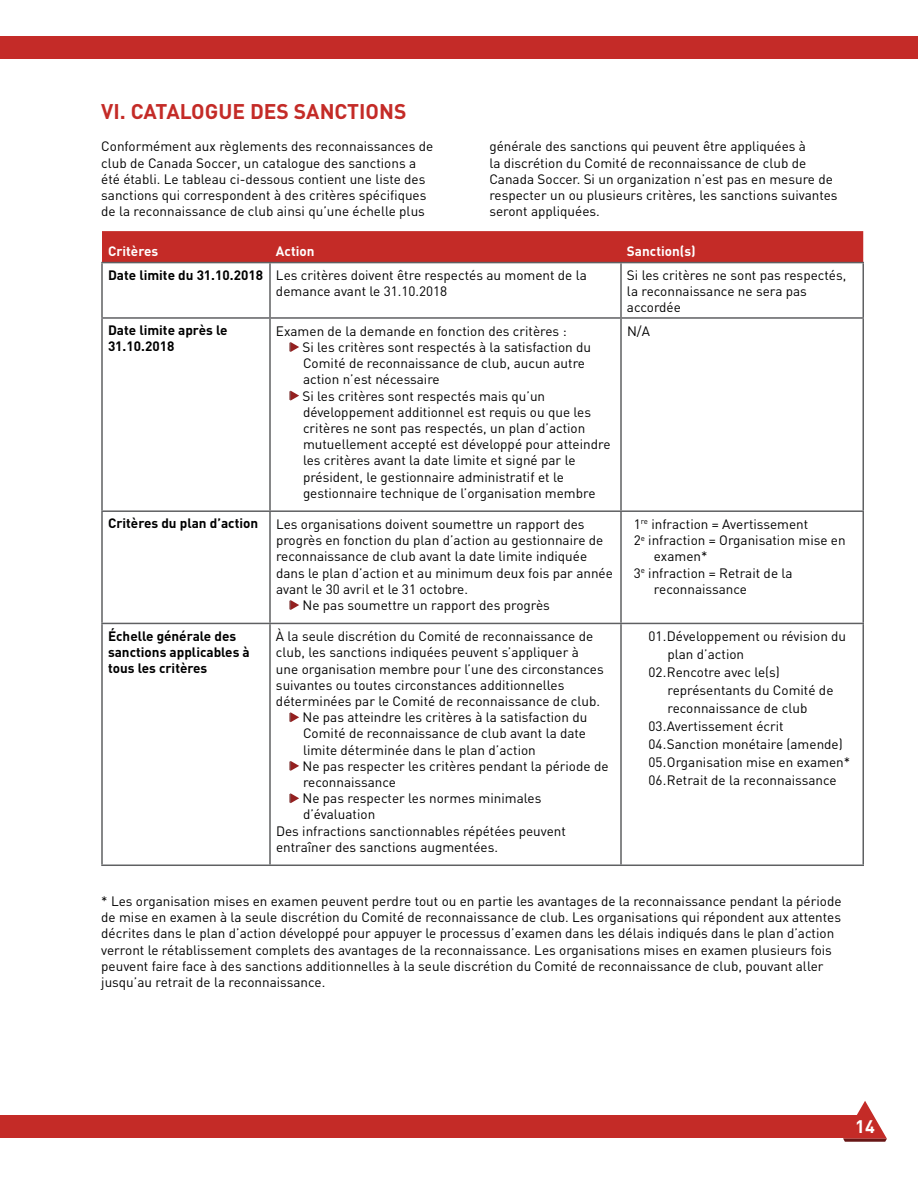
<style>
.page{position:relative;width:918px;height:1188px;background:#fff}
.page>*{position:absolute;margin:0;border:0;box-sizing:border-box;transform-origin:0 0}
.t1{font:700 21px "DIN";color:#c42b27}
.t2{font:700 18px "DIN";color:#fff}
.t3{font:13.5px/16.2px "DIN";color:#000}
.t4{font:700 13.5px/16.2px "DIN";color:#000}
.t5{font:700 13.5px "DIN";color:#fff}
.s1{font-weight:700}
</style>
<div class="page">
<div style="left:0;top:1115px;width:864px;height:22px;background:#c42b27"></div>
<svg style="left:843px;top:1101px;width:44px;height:41px"></svg>
<div style="left:0;top:37px;width:918px;height:22px;background:#c42b28"></div>
<div style="left:102px;top:231px;width:761px;height:31px;background:#c42b27"></div>
<hr style="left:101px;top:262px;width:169px;height:1px;background:#5f6062">
<hr style="left:101px;top:263px;width:2px;height:54px;background:#5f6062">
<hr style="left:270px;top:262px;width:351px;height:1px;background:#5f6062">
<hr style="left:269px;top:263px;width:2px;height:54px;background:#5f6062">
<hr style="left:621px;top:262px;width:243px;height:1px;background:#5f6062">
<hr style="left:620px;top:263px;width:2px;height:54px;background:#5f6062">
<hr style="left:862px;top:263px;width:2px;height:54px;background:#5f6062">
<hr style="left:101px;top:317px;width:169px;height:2px;background:#5f6062">
<hr style="left:101px;top:319px;width:2px;height:191px;background:#5f6062">
<hr style="left:270px;top:317px;width:351px;height:2px;background:#5f6062">
<hr style="left:269px;top:319px;width:2px;height:191px;background:#5f6062">
<hr style="left:621px;top:317px;width:243px;height:2px;background:#5f6062">
<hr style="left:620px;top:319px;width:2px;height:191px;background:#5f6062">
<hr style="left:862px;top:319px;width:2px;height:191px;background:#5f6062">
<hr style="left:101px;top:510px;width:169px;height:2px;background:#5f6062">
<hr style="left:101px;top:512px;width:2px;height:111px;background:#5f6062">
<hr style="left:270px;top:510px;width:351px;height:2px;background:#5f6062">
<hr style="left:269px;top:512px;width:2px;height:111px;background:#5f6062">
<hr style="left:621px;top:510px;width:243px;height:2px;background:#5f6062">
<hr style="left:620px;top:512px;width:2px;height:111px;background:#5f6062">
<hr style="left:862px;top:512px;width:2px;height:111px;background:#5f6062">
<hr style="left:101px;top:623px;width:169px;height:1px;background:#5f6062">
<hr style="left:101px;top:624px;width:2px;height:241px;background:#5f6062">
<hr style="left:270px;top:623px;width:351px;height:1px;background:#5f6062">
<hr style="left:269px;top:624px;width:2px;height:241px;background:#5f6062">
<hr style="left:621px;top:623px;width:243px;height:1px;background:#5f6062">
<hr style="left:620px;top:624px;width:2px;height:241px;background:#5f6062">
<hr style="left:862px;top:624px;width:2px;height:241px;background:#5f6062">
<hr style="left:101px;top:865px;width:169px;height:1px;background:#5f6062">
<hr style="left:270px;top:865px;width:351px;height:1px;background:#5f6062">
<hr style="left:621px;top:865px;width:243px;height:1px;background:#5f6062">
<svg style="left:289px;top:342px;width:10px;height:10px"></svg>
<svg style="left:289px;top:391px;width:10px;height:10px"></svg>
<svg style="left:289px;top:600px;width:10px;height:10px"></svg>
<svg style="left:289px;top:712px;width:10px;height:10px"></svg>
<svg style="left:289px;top:761px;width:10px;height:10px"></svg>
<svg style="left:289px;top:793px;width:10px;height:10px"></svg>
<h1 class="t1" style="left:101px;top:97px;width:307px">VI. CATALOGUE DES SANCTIONS</h1>
<p class="t3" style="left:101px;top:138px;width:334px">Conformément aux règlements des reconnaissances de club de Canada Soccer, un catalogue des sanctions a été établi. Le tableau ci-dessous contient une liste des sanctions qui correspondent à des critères spécifiques de la reconnaissance de club ainsi qu’une échelle plus</p>
<p class="t3" style="left:489px;top:138px;width:350px">générale des sanctions qui peuvent être appliquées à<br>la discrétion du Comité de reconnaissance de club de Canada Soccer. Si un organization n’est pas en mesure de respecter un ou plusieurs critères, les sanctions suivantes seront appliquées.</p>
<p class="t5" style="left:108px;top:242px;width:52px">Critères</p>
<p class="t5" style="left:276px;top:242px;width:40px">Action</p>
<p class="t5" style="left:627px;top:242px;width:70px">Sanction(s)</p>
<p class="t3" style="left:276px;top:266px;width:312px;text-indent:-168px"><span class="s1">Date limite du 31.10.2018</span> Les critères doivent être respectés au moment de la demance avant le 31.10.2018</p>
<p class="t3" style="left:627px;top:266px;width:221px">Si les critères ne sont pas respectés, la reconnaissance ne sera pas accordée</p>
<p class="t4" style="left:108px;top:322px;width:121px">Date limite après le<br>31.10.2018</p>
<p class="t3" style="left:303px;top:322px;width:309px;text-indent:-27px">Examen de la demande en fonction des critères :<br>Si les critères sont respectés à la satisfaction du Comité de reconnaissance de club, aucun autre action n’est nécessaire<br>Si les critères sont respectés mais qu’un développement additionnel est requis ou que les critères ne sont pas respectés, un plan d’action mutuellement accepté est développé pour atteindre les critères avant la date limite et signé par le président, le gestionnaire administratif et le gestionnaire technique de l’organisation membre</p>
<p class="t3" style="left:627px;top:322px;width:24px">N/A</p>
<p class="t4" style="left:108px;top:515px;width:152px">Critères du plan d’action</p>
<p class="t3" style="left:276px;top:516px;width:310px">Les organisations doivent soumettre un rapport des</p>
<p class="t3" style="left:276px;top:532px;width:329px">progrès en fonction du plan d’action au gestionnaire de</p>
<p class="t3" style="left:276px;top:548px;width:313px">reconnaissance de club avant la date limite indiquée</p>
<p class="t3" style="left:276px;top:564px;width:338px">dans le plan d’action et au minimum deux fois par année</p>
<p class="t3" style="left:276px;top:581px;width:194px">avant le 30 avril et le 31 octobre.</p>
<p class="t3" style="left:303px;top:597px;width:249px">Ne pas soumettre un rapport des progrès</p>
<p class="t3" style="left:634px;top:516px;width:176px">1<sup>re</sup> infraction = Avertissement</p>
<p class="t3" style="left:634px;top:532px;width:213px">2<sup>e</sup> infraction = Organisation mise en</p>
<p class="t3" style="left:654px;top:548px;width:55px">examen*</p>
<p class="t3" style="left:634px;top:564px;width:160px">3<sup>e</sup> infraction = Retrait de la</p>
<p class="t3" style="left:654px;top:581px;width:95px">reconnaissance</p>
<p class="t4" style="left:108px;top:627px;width:143px">Échelle générale des sanctions applicables à tous les critères</p>
<p class="t3" style="left:276px;top:628px;width:319px">À la seule discrétion du Comité de reconnaissance de</p>
<p class="t3" style="left:276px;top:644px;width:304px">club, les sanctions indiquées peuvent s’appliquer à</p>
<p class="t3" style="left:276px;top:660px;width:329px">une organisation membre pour l’une des circonstances</p>
<p class="t3" style="left:276px;top:677px;width:290px">suivantes ou toutes circonstances additionnelles</p>
<p class="t3" style="left:276px;top:693px;width:326px">déterminées par le Comité de reconnaissance de club.</p>
<p class="t3" style="left:303px;top:709px;width:286px">Ne pas atteindre les critères à la satisfaction du</p>
<p class="t3" style="left:303px;top:725px;width:285px">Comité de reconnaissance de club avant la date</p>
<p class="t3" style="left:303px;top:741px;width:234px">limite déterminée dans le plan d’action</p>
<p class="t3" style="left:303px;top:758px;width:307px">Ne pas respecter les critères pendant la période de</p>
<p class="t3" style="left:303px;top:774px;width:95px">reconnaissance</p>
<p class="t3" style="left:303px;top:790px;width:240px">Ne pas respecter les normes minimales</p>
<p class="t3" style="left:303px;top:806px;width:74px">d’évaluation</p>
<p class="t3" style="left:276px;top:822px;width:292px">Des infractions sanctionnables répétées peuvent</p>
<p class="t3" style="left:276px;top:839px;width:224px">entraîner des sanctions augmentées.</p>
<p class="t3" style="left:649px;top:628px;width:199px">01.Développement ou révision du</p>
<p class="t3" style="left:668px;top:646px;width:78px">plan d’action</p>
<p class="t3" style="left:649px;top:664px;width:133px">02.Rencotre avec le(s)</p>
<p class="t3" style="left:668px;top:682px;width:168px">représentants du Comité de</p>
<p class="t3" style="left:668px;top:700px;width:141px">reconnaissance de club</p>
<p class="t3" style="left:649px;top:718px;width:137px">03.Avertissement écrit</p>
<p class="t3" style="left:649px;top:736px;width:196px">04.Sanction monétaire (amende)</p>
<p class="t3" style="left:649px;top:754px;width:203px">05.Organisation mise en examen*</p>
<p class="t3" style="left:649px;top:772px;width:190px">06.Retrait de la reconnaissance</p>
<p class="t3" style="left:101px;top:893px;width:742px">* Les organisation mises en examen peuvent perdre tout ou en partie les avantages de la reconnaissance pendant la période de mise en examen à la seule discrétion du Comité de reconnaissance de club. Les organisations qui répondent aux attentes décrites dans le plan d’action développé pour appuyer le processus d’examen dans les délais indiqués dans le plan d’action verront le rétablissement complets des avantages de la reconnaissance. Les organisations mises en examen plusieurs fois peuvent faire face à des sanctions additionnelles à la seule discrétion du Comité de reconnaissance de club, pouvant aller jusqu’au retrait de la reconnaissance.</p>
<h2 class="t2" style="left:855px;top:1114px;width:21px">14</h2>
</div>
